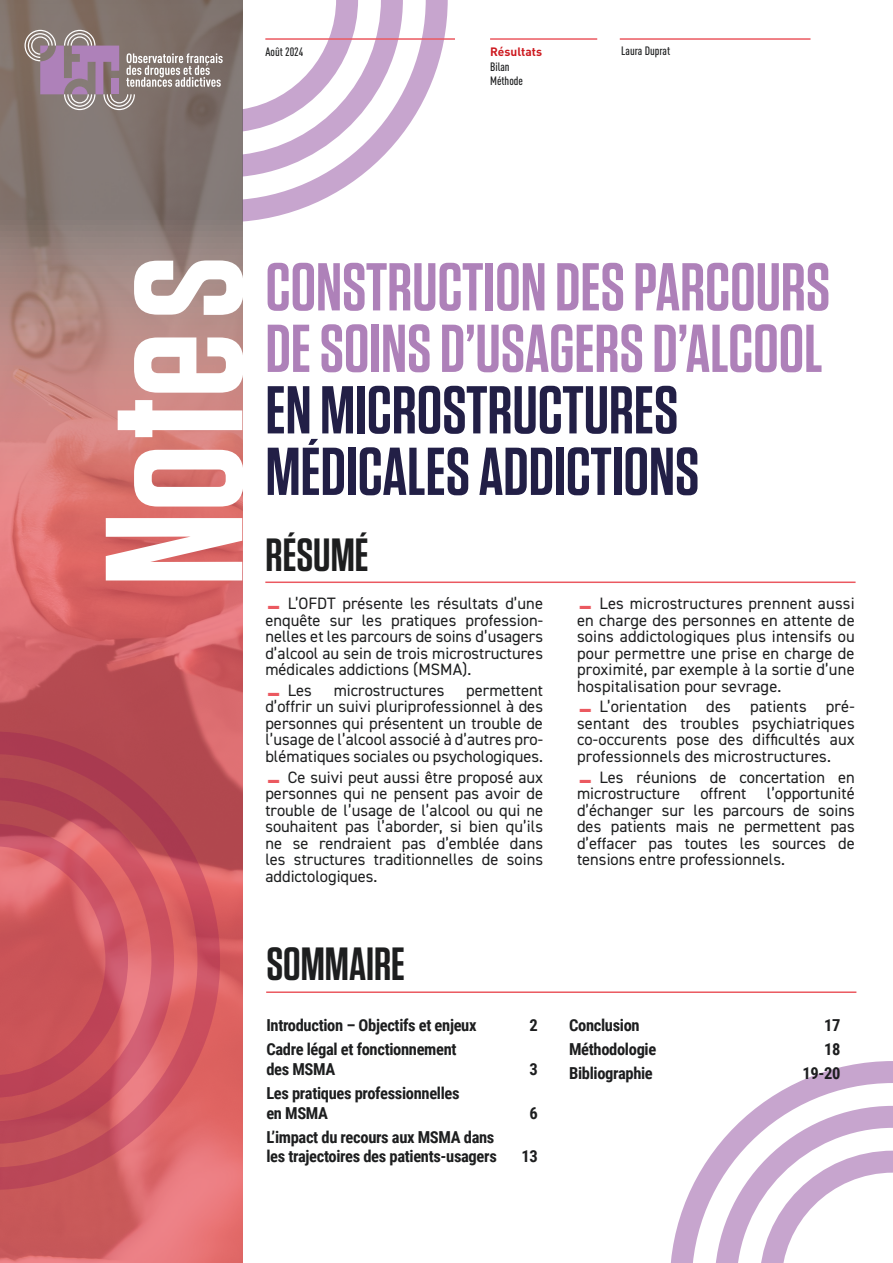
<style>
.page{position:relative;width:893px;height:1263px;background:#fff}
.page>*{position:absolute;margin:0;border:0;box-sizing:border-box;transform-origin:0 0}
.t1{font:600 195px "Tungsten";letter-spacing:.01em;color:#fff}
.t2{font:600 67.5px/61.5px "Tungsten";color:#ae81b9}
.t3{font:600 67.5px/61.5px "Tungsten";color:#221f46}
.t4{font:600 46.5px "Tungsten";color:#1d1e1f}
.t5{font:16.5px/16.5px "DIN2014";color:#1d1e1f;text-align:justify}
.t6{font:700 16.5px/19.8px "Roboto Condensed";letter-spacing:-.02em;color:#1d1e1f}
.t7{font:500 condensed 12px/14.4px "DIN Pro";color:#1d1e1f}
.t8{font:700 12px "DIN Pro";color:#cd191f}
.s1{font-family:"Impact";color:#eb5960}
</style>
<div class="page">
<svg style="left:242px;top:0;width:206px;height:222px"></svg>
<svg style="left:242px;top:0;width:161px;height:177px"></svg>
<hr style="left:265px;top:581px;width:590px;height:2px;background:#eb5960">
<hr style="left:266px;top:991px;width:590px;height:2px;background:#eb5960">
<hr style="left:265px;top:38px;width:190px;height:2px;background:#eb5960">
<hr style="left:490px;top:38px;width:107px;height:2px;background:#eb5960">
<hr style="left:620px;top:38px;width:190px;height:2px;background:#eb5960">
<svg style="left:0;top:0;width:242px;height:1263px;background:#bb7270"></svg>
<svg style="left:24px;top:30px;width:199px;height:80px;background:#948286"></svg>
<svg style="left:670px;top:1061px;width:223px;height:202px"></svg>
<svg style="left:0;top:731px;width:220px;height:459px;background:#c7555c"></svg>
<svg style="left:0;top:777px;width:174px;height:367px;background:#ca565f"></svg>
<p class="t7" style="left:265px;top:43px;width:40px">Août 2024</p>
<p class="t8" style="left:490px;top:44px;width:54px">Résultats</p>
<p class="t7" style="left:621px;top:43px;width:50px">Laura Duprat</p>
<p class="t7" style="left:490px;top:58px;width:34px">Bilan<br>Méthode</p>
<h1 class="t1" style="left:72px;top:587px;width:333px;rotate:-90deg">Notes</h1>
<h2 class="t2" style="left:266px;top:258px;width:566px">CONSTRUCTION DES PARCOURS<br>DE SOINS D’USAGERS D’ALCOOL</h2>
<h2 class="t3" style="left:266px;top:381px;width:435px">EN MICROSTRUCTURES<br>MÉDICALES ADDICTIONS</h2>
<h3 class="t4" style="left:266px;top:531px;width:105px">RÉSUMÉ</h3>
<p class="t5" style="left:265px;top:595px;width:279px"><span class="s1">▬</span> L’OFDT présente les résultats d’une enquête sur les pratiques profession&shy;nelles et les parcours de soins d’usagers d’alcool au sein de trois microstructures médicales addictions (MSMA).</p>
<p class="t5" style="left:265px;top:681px;width:48px"><span class="s1">▬</span> Les</p>
<p class="t5" style="left:334px;top:681px;width:112px">microstructures</p>
<p class="t5" style="left:577px;top:595px;width:279px"><span class="s1">▬</span> Les microstructures prennent aussi en charge des personnes en attente de soins addictologiques plus intensifs ou pour permettre une prise en charge de proximité, par exemple à la sortie d’une hospitalisation pour sevrage.</p>
<p class="t5" style="left:577px;top:698px;width:279px"><span class="s1">▬</span> L’orientation des patients pré&shy;sentant des troubles psychiatriques co-occurents pose des difficultés aux professionnels des microstructures.</p>
<p class="t5" style="left:577px;top:768px;width:279px"><span class="s1">▬</span> Les réunions de concertation en microstructure offrent l’opportunité d’échanger sur les parcours de soins des patients mais ne permettent pas d’effacer pas toutes les sources de tensions entre professionnels.</p>
<p class="t5" style="left:265px;top:681px;width:279px;text-indent:201px">permettent d’offrir un suivi pluriprofessionnel à des personnes qui présentent un trouble de l’usage de l’alcool associé à d’autres pro&shy;blématiques sociales ou psychologiques.</p>
<p class="t5" style="left:265px;top:768px;width:279px"><span class="s1">▬</span> Ce suivi peut aussi être proposé aux personnes qui ne pensent pas avoir de trouble de l’usage de l’alcool ou qui ne souhaitent pas l’aborder, si bien qu’ils ne se rendraient pas d’emblée dans les structures traditionnelles de soins addictologiques.</p>
<h3 class="t4" style="left:266px;top:939px;width:140px">SOMMAIRE</h3>
<p class="t6" style="left:266px;top:1014px;width:212px">Introduction – Objectifs et enjeux</p>
<p class="t6" style="left:530px;top:1014px;width:10px">2</p>
<p class="t6" style="left:266px;top:1038px;width:192px">Cadre légal et fonctionnement des MSMA</p>
<p class="t6" style="left:530px;top:1058px;width:10px">3</p>
<p class="t6" style="left:266px;top:1082px;width:195px">Les pratiques professionnelles en MSMA</p>
<p class="t6" style="left:266px;top:1126px;width:232px">L’impact du recours aux MSMA dans les trajectoires des patients-usagers</p>
<p class="t6" style="left:530px;top:1102px;width:10px">6</p>
<p class="t6" style="left:522px;top:1146px;width:18px">13</p>
<p class="t6" style="left:569px;top:1014px;width:72px">Conclusion</p>
<p class="t6" style="left:824px;top:1014px;width:18px">17</p>
<p class="t6" style="left:569px;top:1038px;width:89px">Méthodologie</p>
<p class="t6" style="left:824px;top:1038px;width:18px">18</p>
<p class="t6" style="left:569px;top:1062px;width:85px">Bibliographie</p>
<p class="t6" style="left:802px;top:1062px;width:40px">19-20</p>
</div>
